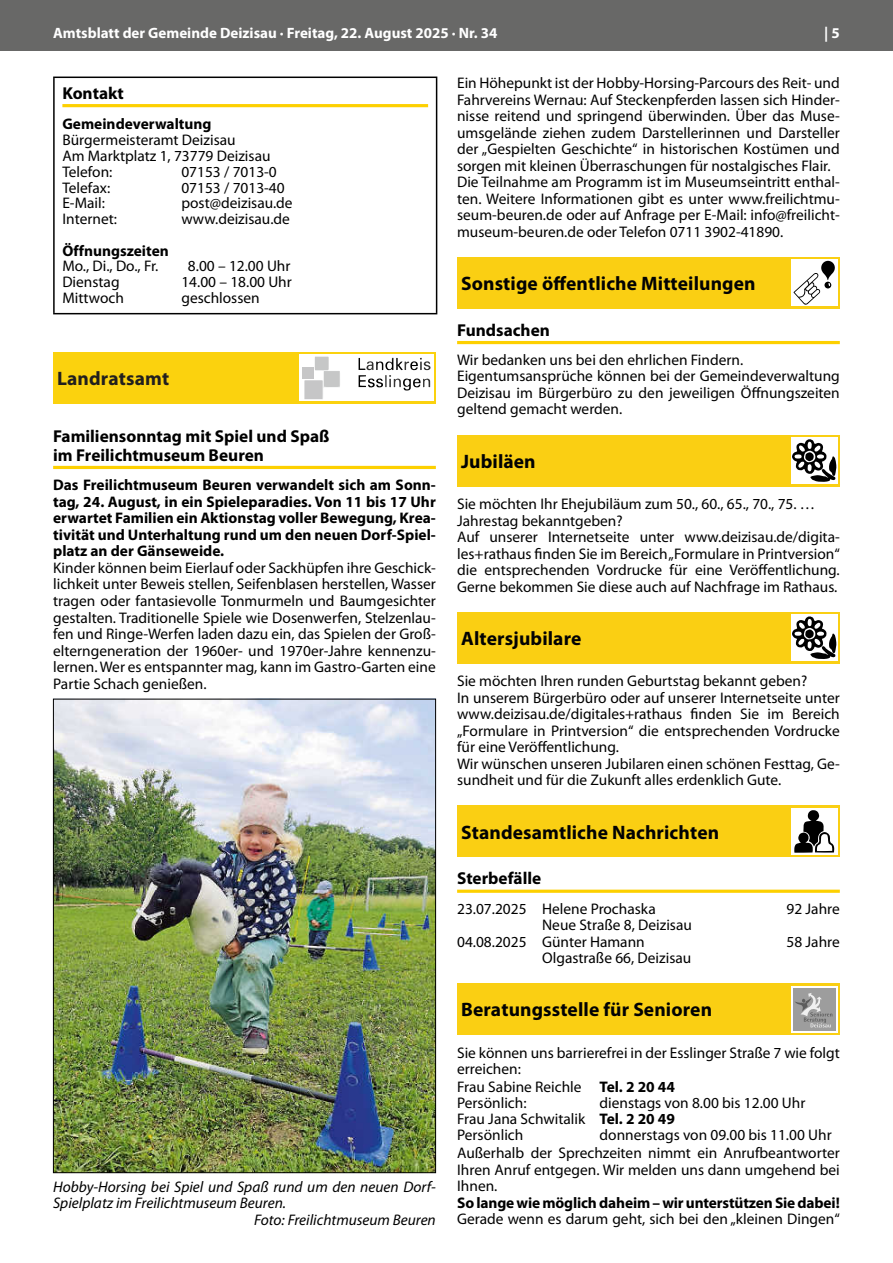
<style>
.page{position:relative;width:893px;height:1263px;background:#fff}
.page>*{position:absolute;margin:0;border:0;box-sizing:border-box;transform-origin:0 0}
.t1{font:700 19.5px "Myriad Pro";letter-spacing:.005em;color:#020203}
.t2{font:700 19.5px "Myriad Pro";letter-spacing:.005em;color:#211f1e}
.NM_Überschrift{font:700 17.25px/18.8px "Myriad Pro";color:#000}
.NM_Rubrik_nach_Signet{font:700 17.25px "Myriad Pro";color:#000}
.NM_Textblock{font:15.3px/16.5px "Myriad Pro";color:#000;text-align:justify}
.NM_Textblock-2{font:700 15.3px/16.5px "Myriad Pro";color:#000;text-align:justify}
.NM_Bild{font:italic 15.3px "Myriad Pro";color:#000}
.t3{font:700 15px "Myriad Pro";color:#fff}
</style>
<div class="page">
<div style="left:0;top:0;width:893px;height:51px;background:#686867"></div>
<hr style="left:53px;top:466px;width:383px;height:3px;background:#fdd000">
<hr style="left:53px;top:77px;width:384px;height:1px;background:#000">
<hr style="left:53px;top:78px;width:2px;height:235px;background:#000">
<hr style="left:436px;top:78px;width:1px;height:235px;background:#000">
<hr style="left:53px;top:313px;width:384px;height:1px;background:#000">
<hr style="left:62px;top:104px;width:366px;height:3px;background:#fdd000">
<div style="left:53px;top:352px;width:383px;height:51px;background:#fbd20e"></div>
<div style="left:299px;top:354px;width:135px;height:47px;background:#fff"></div>
<div style="left:302px;top:367px;width:12px;height:12px;background:#c6c6c7"></div>
<svg style="left:304px;top:357px;width:36px;height:42px"></svg>
<svg style="left:359px;top:358px;width:72px;height:32px"></svg>
<img style="left:55px;top:701px;width:379px;height:470px">
<hr style="left:457px;top:341px;width:383px;height:3px;background:#fdd000">
<hr style="left:457px;top:890px;width:383px;height:3px;background:#fdd000">
<div style="left:457px;top:257px;width:383px;height:51px;background:#facf13"></div>
<div style="left:791px;top:259px;width:46px;height:47px;background:#fff"></div>
<svg style="left:793px;top:261px;width:42px;height:44px"></svg>
<div style="left:457px;top:435px;width:383px;height:51px;background:#facf13"></div>
<div style="left:791px;top:437px;width:46px;height:47px;background:#fff"></div>
<svg style="left:792px;top:439px;width:44px;height:43px"></svg>
<div style="left:457px;top:612px;width:383px;height:51px;background:#facf13"></div>
<div style="left:791px;top:614px;width:46px;height:47px;background:#fff"></div>
<svg style="left:792px;top:616px;width:44px;height:43px"></svg>
<div style="left:457px;top:806px;width:383px;height:51px;background:#facf13"></div>
<div style="left:791px;top:808px;width:46px;height:47px;background:#fff"></div>
<svg style="left:794px;top:810px;width:40px;height:43px"></svg>
<div style="left:457px;top:984px;width:383px;height:51px;background:#facf13"></div>
<div style="left:791px;top:986px;width:46px;height:46px;background:linear-gradient(to right,#9d9d9d,#9d9d9d)"></div>
<div style="left:793px;top:988px;width:43px;height:42px;background:#9d9d9d"></div>
<svg style="left:795px;top:993px;width:37px;height:34px"></svg>
<p class="t3" style="left:53px;top:23px;width:446px">Amtsblatt der Gemeinde Deizisau · Freitag, 22. August 2025 · Nr. 34</p>
<p class="t3" style="left:824px;top:23px;width:17px">| 5</p>
<p class="NM_Überschrift" style="left:62px;top:83px;width:63px">Kontakt</p>
<p class="NM_Textblock-2" style="left:62px;top:115px;width:151px">Gemeindeverwaltung</p>
<p class="NM_Textblock" style="left:62px;top:132px;width:175px">Bürgermeisteramt Deizisau</p>
<p class="NM_Textblock" style="left:62px;top:147px;width:210px">Am Marktplatz 1, 73779 Deizisau</p>
<p class="NM_Textblock" style="left:62px;top:163px;width:52px">Telefon:</p>
<p class="NM_Textblock" style="left:181px;top:163px;width:97px">07153 / 7013-0</p>
<p class="NM_Textblock" style="left:62px;top:179px;width:49px">Telefax:</p>
<p class="NM_Textblock" style="left:181px;top:179px;width:105px">07153 / 7013-40</p>
<p class="NM_Textblock" style="left:62px;top:195px;width:44px">E-Mail:</p>
<p class="NM_Textblock" style="left:181px;top:195px;width:113px">post@deizisau.de</p>
<p class="NM_Textblock" style="left:62px;top:210px;width:56px">Internet:</p>
<p class="NM_Textblock" style="left:181px;top:210px;width:110px">www.deizisau.de</p>
<p class="NM_Textblock-2" style="left:62px;top:242px;width:108px">Öffnungszeiten</p>
<p class="NM_Textblock" style="left:62px;top:258px;width:98px">Mo., Di., Do., Fr.</p>
<p class="NM_Textblock" style="left:188px;top:258px;width:104px">8.00 – 12.00 Uhr</p>
<p class="NM_Textblock" style="left:62px;top:274px;width:59px">Dienstag</p>
<p class="NM_Textblock" style="left:181px;top:274px;width:112px">14.00 – 18.00 Uhr</p>
<p class="NM_Textblock" style="left:62px;top:289px;width:63px">Mittwoch</p>
<p class="NM_Textblock" style="left:181px;top:289px;width:80px">geschlossen</p>
<p class="t2" style="left:57px;top:366px;width:114px">Landratsamt</p>
<p class="NM_Überschrift" style="left:53px;top:426px;width:278px">Familiensonntag mit Spiel und Spaß im Freilichtmuseum Beuren</p>
<p class="NM_Textblock-2" style="left:53px;top:476px;width:384px">Das Freilichtmuseum Beuren verwandelt sich am Sonn&shy;tag, 24. August, in ein Spieleparadies. Von 11 bis 17 Uhr erwartet Familien ein Aktionstag voller Bewegung, Krea&shy;tivität und Unterhaltung rund um den neuen Dorf-Spiel&shy;platz an der Gänseweide.</p>
<p class="NM_Textblock" style="left:53px;top:559px;width:384px">Kinder können beim Eierlauf oder Sackhüpfen ihre Geschick&shy;lichkeit unter Beweis stellen, Seifenblasen herstellen, Wasser tragen oder fantasievolle Tonmurmeln und Baumgesichter gestalten. Traditionelle Spiele wie Dosenwerfen, Stelzenlau&shy;fen und Ringe-Werfen laden dazu ein, das Spielen der Groß&shy;elterngeneration der 1960er- und 1970er-Jahre kennenzu&shy;lernen. Wer es entspannter mag, kann im Gastro-Garten eine Partie Schach genießen.</p>
<p class="NM_Bild" style="left:53px;top:1177px;width:384px">Hobby-Horsing bei Spiel und Spaß rund um den neuen Dorf-</p>
<p class="NM_Bild" style="left:53px;top:1193px;width:235px">Spielplatz im Freilichtmuseum Beuren.</p>
<p class="NM_Bild" style="left:254px;top:1210px;width:183px">Foto: Freilichtmuseum Beuren</p>
<p class="NM_Textblock" style="left:457px;top:74px;width:384px">Ein Höhepunkt ist der Hobby-Horsing-Parcours des Reit- und Fahrvereins Wernau: Auf Steckenpferden lassen sich Hinder&shy;nisse reitend und springend überwinden. Über das Muse&shy;umsgelände ziehen zudem Darstellerinnen und Darsteller der „Gespielten Geschichte“ in historischen Kostümen und sorgen mit kleinen Überraschungen für nostalgisches Flair.</p>
<p class="NM_Textblock" style="left:457px;top:173px;width:384px">Die Teilnahme am Programm ist im Museumseintritt enthal&shy;ten. Weitere Informationen gibt es unter www.freilichtmu&shy;seum-beuren.de oder auf Anfrage per E-Mail: info@freilicht&shy;museum-beuren.de oder Telefon 0711 3902-41890.</p>
<p class="t1" style="left:461px;top:272px;width:296px">Sonstige öffentliche Mitteilungen</p>
<p class="NM_Rubrik_nach_Signet" style="left:457px;top:319px;width:94px">Fundsachen</p>
<p class="NM_Textblock" style="left:457px;top:351px;width:288px">Wir bedanken uns bei den ehrlichen Findern.</p>
<p class="NM_Textblock" style="left:457px;top:368px;width:384px">Eigentumsansprüche können bei der Gemeindeverwaltung Deizisau im Bürgerbüro zu den jeweiligen Öffnungszeiten geltend gemacht werden.</p>
<p class="t1" style="left:461px;top:450px;width:76px">Jubiläen</p>
<p class="NM_Textblock" style="left:457px;top:495px;width:360px">Sie möchten Ihr Ehejubiläum zum 50., 60., 65., 70., 75. …<br>Jahrestag bekanntgeben?</p>
<p class="NM_Textblock" style="left:457px;top:528px;width:384px">Auf unserer Internetseite unter www.deizisau.de/digita&shy;les+rathaus finden Sie im Bereich „Formulare in Printversion“ die entsprechenden Vordrucke für eine Veröffentlichung.<br>Gerne bekommen Sie diese auch auf Nachfrage im Rathaus.</p>
<p class="t1" style="left:461px;top:627px;width:122px">Altersjubilare</p>
<p class="NM_Textblock" style="left:457px;top:673px;width:352px">Sie möchten Ihren runden Geburtstag bekannt geben?</p>
<p class="NM_Textblock" style="left:457px;top:689px;width:384px">In unserem Bürgerbüro oder auf unserer Internetseite unter www.deizisau.de/digitales+rathaus finden Sie im Bereich „Formulare in Printversion“ die entsprechenden Vordrucke für eine Veröffentlichung.</p>
<p class="NM_Textblock" style="left:457px;top:755px;width:384px">Wir wünschen unseren Jubilaren einen schönen Festtag, Ge&shy;sundheit und für die Zukunft alles erdenklich Gute.</p>
<p class="t1" style="left:461px;top:821px;width:260px">Standesamtliche Nachrichten</p>
<p class="NM_Rubrik_nach_Signet" style="left:457px;top:867px;width:86px">Sterbefälle</p>
<p class="NM_Textblock" style="left:457px;top:900px;width:200px">23.07.2025 Helene Prochaska</p>
<p class="NM_Textblock" style="left:787px;top:900px;width:55px">92 Jahre</p>
<p class="NM_Textblock" style="left:542px;top:916px;width:151px">Neue Straße 8, Deizisau</p>
<p class="NM_Textblock" style="left:457px;top:933px;width:189px">04.08.2025 Günter Hamann</p>
<p class="NM_Textblock" style="left:787px;top:933px;width:55px">58 Jahre</p>
<p class="NM_Textblock" style="left:542px;top:949px;width:151px">Olgastraße 66, Deizisau</p>
<p class="t1" style="left:461px;top:999px;width:252px">Beratungsstelle für Senioren</p>
<p class="NM_Textblock" style="left:457px;top:1044px;width:384px">Sie können uns barrierefrei in der Esslinger Straße 7 wie folgt erreichen:</p>
<p class="NM_Textblock" style="left:457px;top:1078px;width:126px">Frau Sabine Reichle</p>
<p class="NM_Textblock-2" style="left:600px;top:1078px;width:77px">Tel. 2 20 44</p>
<p class="NM_Textblock" style="left:457px;top:1094px;width:71px">Persönlich:</p>
<p class="NM_Textblock" style="left:600px;top:1094px;width:207px">dienstags von 8.00 bis 12.00 Uhr</p>
<p class="NM_Textblock" style="left:457px;top:1110px;width:130px">Frau Jana Schwitalik</p>
<p class="NM_Textblock-2" style="left:600px;top:1110px;width:77px">Tel. 2 20 49</p>
<p class="NM_Textblock" style="left:457px;top:1126px;width:68px">Persönlich</p>
<p class="NM_Textblock" style="left:600px;top:1126px;width:234px">donnerstags von 09.00 bis 11.00 Uhr</p>
<p class="NM_Textblock" style="left:457px;top:1144px;width:384px">Außerhalb der Sprechzeiten nimmt ein Anrufbeantworter Ihren Anruf entgegen. Wir melden uns dann umgehend bei Ihnen.</p>
<p class="NM_Textblock-2" style="left:457px;top:1194px;width:384px">So lange wie möglich daheim – wir unterstützen Sie dabei!</p>
<p class="NM_Textblock" style="left:457px;top:1210px;width:384px">Gerade wenn es darum geht, sich bei den „kleinen Dingen“</p>
</div>
